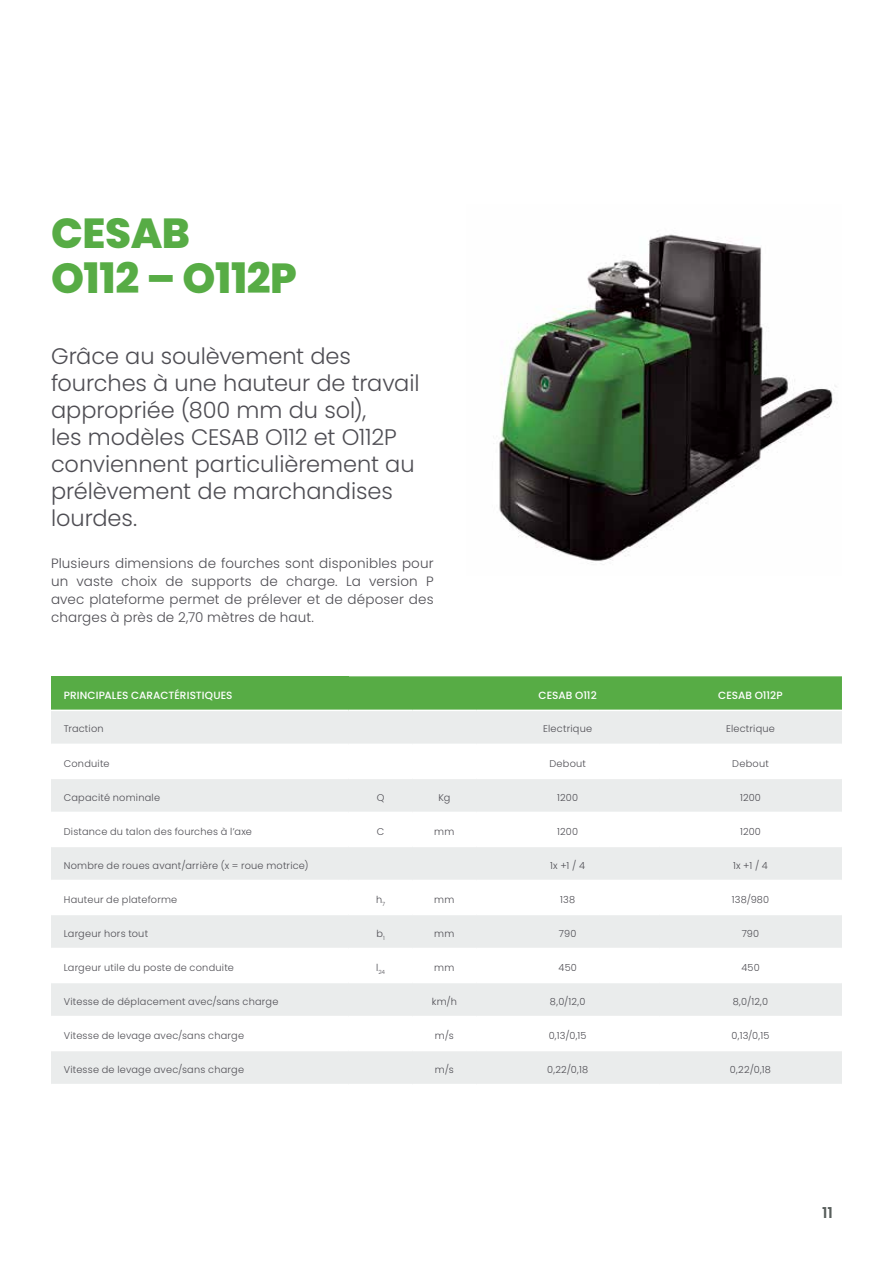
<style>
.page{position:relative;width:893px;height:1263px;background:#fff}
.page>*{position:absolute;margin:0;border:0;box-sizing:border-box;transform-origin:0 0}
.t1{font:800 42px/45px "Poppins";letter-spacing:-.01em;color:#57ac45}
.t2{font:300 22.5px/27px "Poppins";color:#4e4d53}
.t3{font:600 15px "Poppins";color:#585e5c}
.t4{font:300 13.5px/18px "Poppins";letter-spacing:.015em;color:#4e4d53;text-align:justify}
.t5{font:500 10.5px "Poppins";letter-spacing:.005em;color:#fff}
.t6{font:300 9.75px "Poppins";letter-spacing:.025em;color:#4e4d53}
.t7{font:300 5.7px "Poppins";color:#4e4d53}
</style>
<div class="page">
<div style="left:51px;top:676px;width:298px;height:34px;background:#57ac45"></div>
<div style="left:349px;top:676px;width:493px;height:34px;background:#57ac45"></div>
<svg style="left:51px;top:711px;width:791px;height:373px;fill:#eaecec"></svg>
<hr style="left:51px;top:744px;width:298px;height:1px;background:#fff">
<hr style="left:349px;top:744px;width:63px;height:1px;background:#fff">
<hr style="left:412px;top:744px;width:64px;height:1px;background:#fff">
<hr style="left:476px;top:744px;width:183px;height:1px;background:#fff">
<hr style="left:659px;top:744px;width:183px;height:1px;background:#fff">
<hr style="left:51px;top:778px;width:298px;height:1px;background:#fff">
<hr style="left:349px;top:778px;width:63px;height:1px;background:#fff">
<hr style="left:412px;top:778px;width:64px;height:1px;background:#fff">
<hr style="left:476px;top:778px;width:183px;height:1px;background:#fff">
<hr style="left:659px;top:778px;width:183px;height:1px;background:#fff">
<hr style="left:51px;top:812px;width:298px;height:1px;background:#fff">
<hr style="left:349px;top:812px;width:63px;height:1px;background:#fff">
<hr style="left:412px;top:812px;width:64px;height:1px;background:#fff">
<hr style="left:476px;top:812px;width:183px;height:1px;background:#fff">
<hr style="left:659px;top:812px;width:183px;height:1px;background:#fff">
<hr style="left:51px;top:846px;width:298px;height:1px;background:#fff">
<hr style="left:349px;top:846px;width:63px;height:1px;background:#fff">
<hr style="left:412px;top:846px;width:64px;height:1px;background:#fff">
<hr style="left:476px;top:846px;width:183px;height:1px;background:#fff">
<hr style="left:659px;top:846px;width:183px;height:1px;background:#fff">
<hr style="left:51px;top:880px;width:298px;height:1px;background:#fff">
<hr style="left:349px;top:880px;width:63px;height:1px;background:#fff">
<hr style="left:412px;top:880px;width:64px;height:1px;background:#fff">
<hr style="left:476px;top:880px;width:183px;height:1px;background:#fff">
<hr style="left:659px;top:880px;width:183px;height:1px;background:#fff">
<hr style="left:51px;top:914px;width:298px;height:1px;background:#fff">
<hr style="left:349px;top:914px;width:63px;height:1px;background:#fff">
<hr style="left:412px;top:914px;width:64px;height:1px;background:#fff">
<hr style="left:476px;top:914px;width:183px;height:1px;background:#fff">
<hr style="left:659px;top:914px;width:183px;height:1px;background:#fff">
<hr style="left:51px;top:948px;width:298px;height:1px;background:#fff">
<hr style="left:349px;top:948px;width:63px;height:1px;background:#fff">
<hr style="left:412px;top:948px;width:64px;height:1px;background:#fff">
<hr style="left:476px;top:948px;width:183px;height:1px;background:#fff">
<hr style="left:659px;top:948px;width:183px;height:1px;background:#fff">
<hr style="left:51px;top:982px;width:298px;height:1px;background:#fff">
<hr style="left:349px;top:982px;width:63px;height:1px;background:#fff">
<hr style="left:412px;top:982px;width:64px;height:1px;background:#fff">
<hr style="left:476px;top:982px;width:183px;height:1px;background:#fff">
<hr style="left:659px;top:982px;width:183px;height:1px;background:#fff">
<hr style="left:51px;top:1016px;width:298px;height:1px;background:#fff">
<hr style="left:349px;top:1016px;width:63px;height:1px;background:#fff">
<hr style="left:412px;top:1016px;width:64px;height:1px;background:#fff">
<hr style="left:476px;top:1016px;width:183px;height:1px;background:#fff">
<hr style="left:659px;top:1016px;width:183px;height:1px;background:#fff">
<hr style="left:51px;top:1050px;width:298px;height:1px;background:#fff">
<hr style="left:349px;top:1050px;width:63px;height:1px;background:#fff">
<hr style="left:412px;top:1050px;width:64px;height:1px;background:#fff">
<hr style="left:476px;top:1050px;width:183px;height:1px;background:#fff">
<hr style="left:659px;top:1050px;width:183px;height:1px;background:#fff">
<img style="left:499px;top:234px;width:338px;height:329px">
<h1 class="t1" style="left:51px;top:211px;width:247px">CESAB<br>O112 – O112P</h1>
<h2 class="t2" style="left:51px;top:343px;width:370px">Grâce au soulèvement des fourches à une hauteur de travail appropriée (800 mm du sol),<br>les modèles CESAB O112 et O112P conviennent particulièrement au prélèvement de marchandises lourdes.</h2>
<h3 class="t4" style="left:51px;top:554px;width:384px">Plusieurs dimensions de fourches sont disponibles pour un vaste choix de supports de charge. La version P avec plateforme permet de prélever et de déposer des charges à près de 2,70 mètres de haut.</h3>
<p class="t5" style="left:64px;top:689px;width:170px">PRINCIPALES CARACTÉRISTIQUES</p>
<p class="t5" style="left:539px;top:689px;width:60px">CESAB O112</p>
<p class="t5" style="left:718px;top:689px;width:66px">CESAB O112P</p>
<p class="t6" style="left:64px;top:723px;width:41px">Traction</p>
<p class="t6" style="left:543px;top:723px;width:50px">Electrique</p>
<p class="t6" style="left:726px;top:723px;width:50px">Electrique</p>
<p class="t6" style="left:64px;top:757px;width:47px">Conduite</p>
<p class="t6" style="left:549px;top:757px;width:38px">Debout</p>
<p class="t6" style="left:732px;top:757px;width:38px">Debout</p>
<p class="t6" style="left:64px;top:791px;width:98px">Capacité nominale</p>
<p class="t6" style="left:377px;top:791px;width:9px">Q</p>
<p class="t6" style="left:438px;top:791px;width:13px">Kg</p>
<p class="t6" style="left:557px;top:791px;width:22px">1200</p>
<p class="t6" style="left:740px;top:791px;width:22px">1200</p>
<p class="t6" style="left:64px;top:825px;width:190px">Distance du talon des fourches à l’axe</p>
<p class="t6" style="left:377px;top:825px;width:9px">C</p>
<p class="t6" style="left:434px;top:825px;width:22px">mm</p>
<p class="t6" style="left:557px;top:825px;width:22px">1200</p>
<p class="t6" style="left:740px;top:825px;width:22px">1200</p>
<p class="t6" style="left:64px;top:859px;width:246px">Nombre de roues avant/arrière (x = roue motrice)</p>
<p class="t6" style="left:550px;top:859px;width:36px">1x +1 / 4</p>
<p class="t6" style="left:733px;top:859px;width:36px">1x +1 / 4</p>
<p class="t6" style="left:64px;top:893px;width:115px">Hauteur de plateforme</p>
<p class="t6" style="left:376px;top:893px;width:10px">h<sub>7</sub></p>
<p class="t6" style="left:434px;top:893px;width:22px">mm</p>
<p class="t6" style="left:560px;top:893px;width:17px">138</p>
<p class="t6" style="left:732px;top:893px;width:39px">138/980</p>
<p class="t6" style="left:64px;top:927px;width:86px">Largeur hors tout</p>
<p class="t6" style="left:376px;top:927px;width:10px">b<sub>1</sub></p>
<p class="t6" style="left:434px;top:927px;width:22px">mm</p>
<p class="t6" style="left:559px;top:927px;width:19px">790</p>
<p class="t6" style="left:742px;top:927px;width:19px">790</p>
<p class="t6" style="left:64px;top:961px;width:172px">Largeur utile du poste de conduite</p>
<p class="t7" style="left:376px;top:968px;width:11px"><sup>l</sup>24</p>
<p class="t6" style="left:434px;top:961px;width:22px">mm</p>
<p class="t6" style="left:558px;top:961px;width:20px">450</p>
<p class="t6" style="left:741px;top:961px;width:20px">450</p>
<p class="t6" style="left:64px;top:995px;width:216px">Vitesse de déplacement avec/sans charge</p>
<p class="t6" style="left:432px;top:995px;width:27px">km/h</p>
<p class="t6" style="left:550px;top:995px;width:37px">8,0/12,0</p>
<p class="t6" style="left:733px;top:995px;width:37px">8,0/12,0</p>
<p class="t6" style="left:64px;top:1029px;width:182px">Vitesse de levage avec/sans charge</p>
<p class="t6" style="left:435px;top:1029px;width:20px">m/s</p>
<p class="t6" style="left:549px;top:1029px;width:39px">0,13/0,15</p>
<p class="t6" style="left:732px;top:1029px;width:39px">0,13/0,15</p>
<p class="t6" style="left:64px;top:1063px;width:182px">Vitesse de levage avec/sans charge</p>
<p class="t6" style="left:435px;top:1063px;width:20px">m/s</p>
<p class="t6" style="left:547px;top:1063px;width:43px">0,22/0,18</p>
<p class="t6" style="left:730px;top:1063px;width:43px">0,22/0,18</p>
<h3 class="t3" style="left:822px;top:1204px;width:12px">11</h3>
</div>
